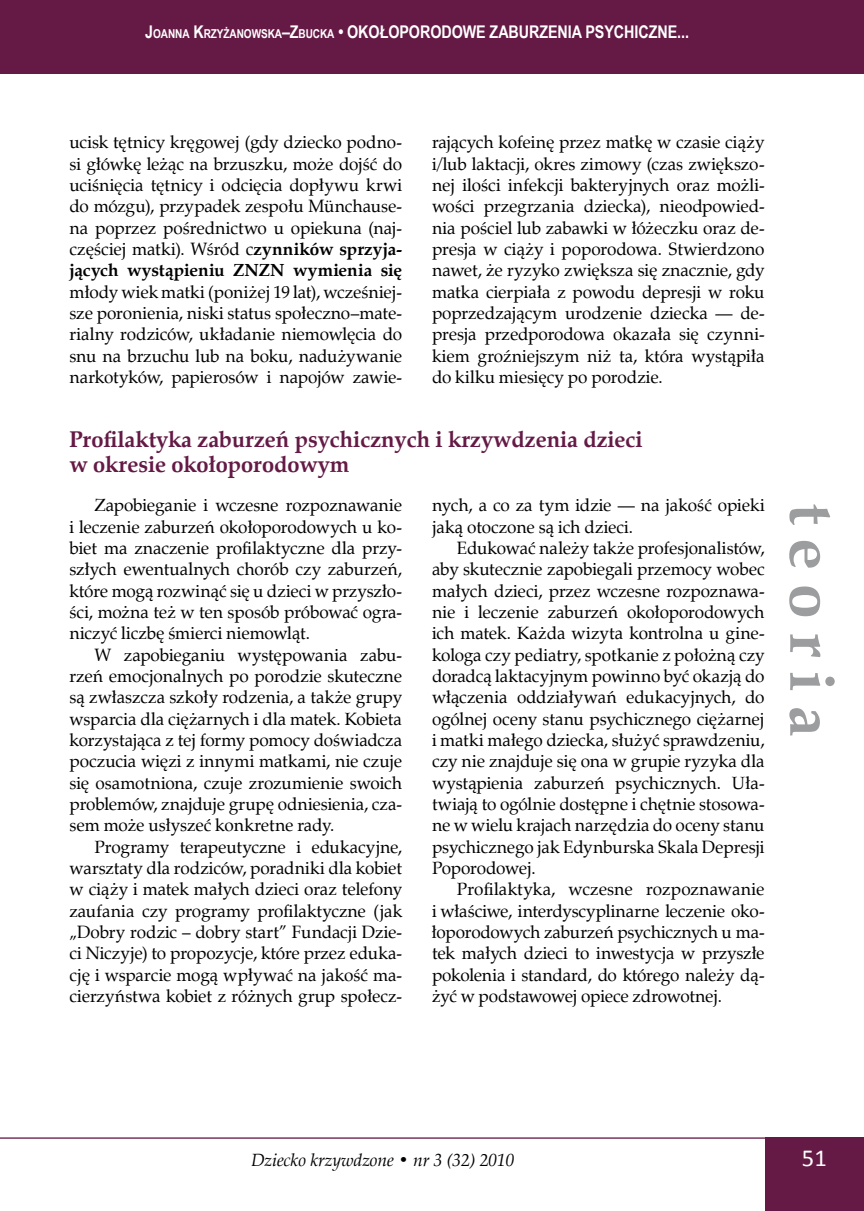
<style>
.page{position:relative;width:864px;height:1211px;background:#fff}
.page>*{position:absolute;margin:0;border:0;box-sizing:border-box;transform-origin:0 0}
.t1{font:700 63px "Zapf Calligr EU";color:#9c9d9f}
.t2{font:24.5px "Calibri";color:#fff}
.t3{font:700 22.75px/24.5px "Zapf Calligr EU";letter-spacing:-.005em;color:#641a45}
.t4{font:17.5px/21.3px "Zapf Calligr EU";letter-spacing:-.005em;color:#000;text-align:justify}
.t5{font:700 17.5px "Arial Narrow";letter-spacing:-.005em;color:#fff}
.t6{font:italic 17.5px "Zapf Calligr EU";color:#000}
.s1{font-style:inherit}
.s2{font-size:12.25px}
.s3{font-weight:700}
</style>
<div class="page">
<div style="left:765px;top:1137px;width:98px;height:73px;background:#641a45"></div>
<div style="left:0;top:0;width:863px;height:74px;background:#641a45"></div>
<hr style="left:0;top:1137px;width:842px;height:1px;background:#641a45">
<p class="t5" style="left:145px;top:19px;width:545px"><span class="s1">J</span><span class="s2">OANNA</span> <span class="s1">K</span><span class="s2">RZYŻANOWSKA</span><span class="s1">–Z</span><span class="s2">BUCKA</span> • OKOŁOPORODOWE ZABURZENIA PSYCHICZNE...</p>
<p class="t4" style="left:69px;top:132px;width:334px">ucisk tętnicy kręgowej (gdy dziecko podno&shy;si główkę leżąc na brzuszku, może dojść do uciśnięcia tętnicy i odcięcia dopływu krwi do mózgu), przypadek zespołu Münchause&shy;na poprzez pośrednictwo u opiekuna (naj&shy;częściej matki). Wśród c<span class="s3">zynników sprzyja&shy;jących wystąpieniu ZNZN wymienia się</span></p>
<p class="t4" style="left:69px;top:281px;width:334px">młody wiek matki (poniżej 19 lat), wcześniej&shy;sze poronienia, niski status społeczno–mate&shy;rialny rodziców, układanie niemowlęcia do snu na brzuchu lub na boku, nadużywanie narkotyków, papierosów i napojów zawie-</p>
<p class="t4" style="left:432px;top:132px;width:334px">rających kofeinę przez matkę w czasie ciąży i/lub laktacji, okres zimowy (czas zwiększo&shy;nej ilości infekcji bakteryjnych oraz możli&shy;wości przegrzania dziecka), nieodpowied&shy;nia pościel lub zabawki w łóżeczku oraz de&shy;presja w ciąży i poporodowa. Stwierdzono nawet, że ryzyko zwiększa się znacznie, gdy matka cierpiała z powodu depresji w roku poprzedzającym urodzenie dziecka — de&shy;presja przedporodowa okazała się czynni&shy;kiem groźniejszym niż ta, która wystąpiła do kilku miesięcy po porodzie.</p>
<h3 class="t3" style="left:69px;top:428px;width:574px">Profilaktyka zaburzeń psychicznych i krzywdzenia dzieci w okresie okołoporodowym</h3>
<p class="t4" style="left:69px;top:495px;width:334px;text-indent:25px">Zapobieganie i wczesne rozpoznawanie i leczenie zaburzeń okołoporodowych u ko&shy;biet ma znaczenie profilaktyczne dla przy&shy;szłych ewentualnych chorób czy zaburzeń, które mogą rozwinąć się u dzieci w przyszło&shy;ści, można też w ten sposób próbować ogra&shy;niczyć liczbę śmierci niemowląt.</p>
<p class="t4" style="left:69px;top:644px;width:334px;text-indent:25px">W zapobieganiu występowania zabu&shy;rzeń emocjonalnych po porodzie skuteczne są zwłaszcza szkoły rodzenia, a także grupy wsparcia dla ciężarnych i dla matek. Kobieta korzystająca z tej formy pomocy doświadcza poczucia więzi z innymi matkami, nie czuje się osamotniona, czuje zrozumienie swoich problemów, znajduje grupę odniesienia, cza&shy;sem może usłyszeć konkretne rady.</p>
<p class="t4" style="left:69px;top:836px;width:334px;text-indent:25px">Programy terapeutyczne i edukacyjne, warsztaty dla rodziców, poradniki dla kobiet w ciąży i matek małych dzieci oraz telefony zaufania czy programy profilaktyczne (jak „Dobry rodzic – dobry start” Fundacji Dzie&shy;ci Niczyje) to propozycje, które przez eduka&shy;cję i wsparcie mogą wpływać na jakość ma&shy;cierzyństwa kobiet z różnych grup społecz-</p>
<p class="t4" style="left:432px;top:495px;width:334px">nych, a co za tym idzie — na jakość opieki jaką otoczone są ich dzieci.</p>
<p class="t4" style="left:432px;top:537px;width:334px;text-indent:25px">Edukować należy także profesjonalistów, aby skutecznie zapobiegali przemocy wobec małych dzieci, przez wczesne rozpoznawa&shy;nie i leczenie zaburzeń okołoporodowych ich matek. Każda wizyta kontrolna u gine&shy;kologa czy pediatry, spotkanie z położną czy doradcą laktacyjnym powinno być okazją do włączenia oddziaływań edukacyjnych, do ogólnej oceny stanu psychicznego ciężarnej i matki małego dziecka, służyć sprawdzeniu, czy nie znajduje się ona w grupie ryzyka dla wystąpienia zaburzeń psychicznych. Uła&shy;twiają to ogólnie dostępne i chętnie stosowa&shy;ne w wielu krajach narzędzia do oceny stanu psychicznego jak Edynburska Skala Depresji Poporodowej.</p>
<p class="t4" style="left:432px;top:879px;width:334px;text-indent:25px">Profilaktyka, wczesne rozpoznawanie i właściwe, interdyscyplinarne leczenie oko&shy;łoporodowych zaburzeń psychicznych u ma&shy;tek małych dzieci to inwestycja w przyszłe pokolenia i standard, do którego należy dą&shy;żyć w podstawowej opiece zdrowotnej.</p>
<h1 class="t1" style="left:850px;top:503px;width:235px;rotate:90deg">t e or ia</h1>
<p class="t6" style="left:251px;top:1149px;width:265px">Dziecko krzywdzone • nr 3 (32) 2010</p>
<h2 class="t2" style="left:801px;top:1142px;width:26px">51</h2>
</div>
